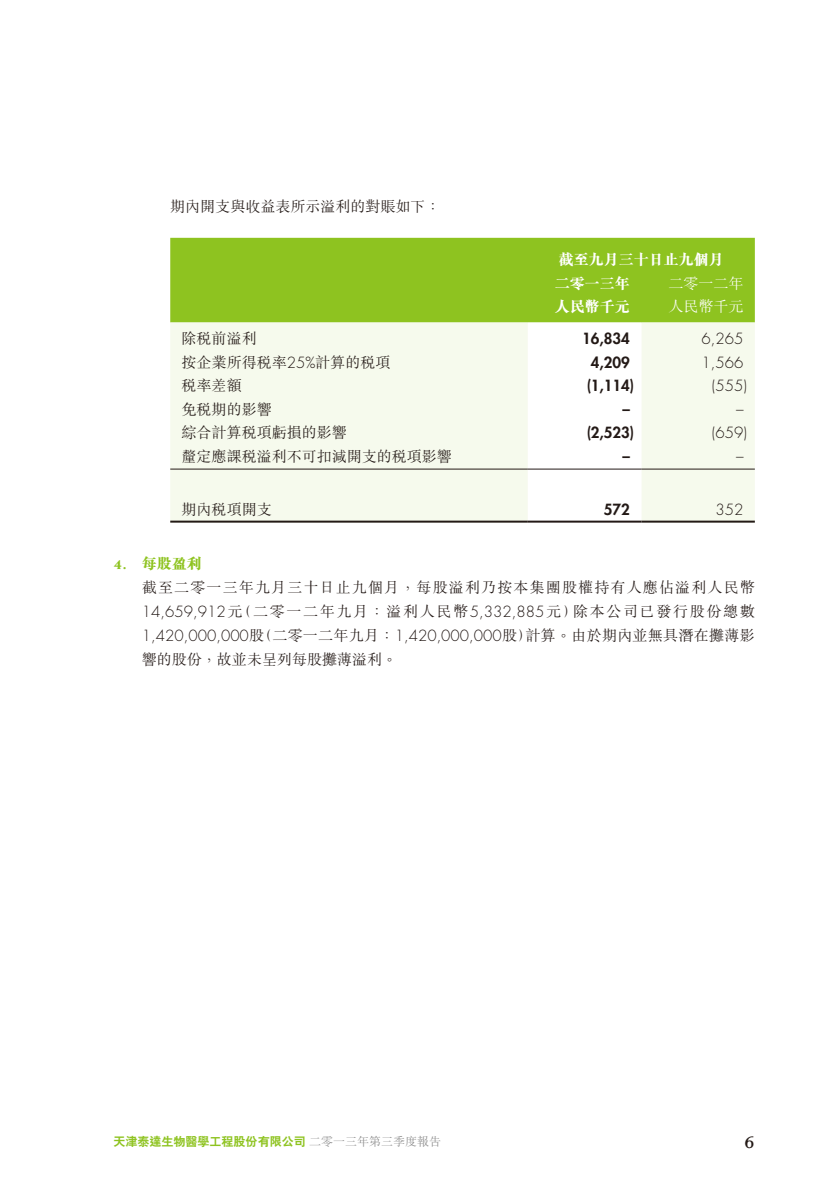
<style>
.page{position:relative;width:840px;height:1191px;background:#fff}
.page>*{position:absolute;margin:0;border:0;box-sizing:border-box;transform-origin:0 0}
.t1{font:700 20px "Weiss Std";color:#231916}
.t2{font:15px/24px "M Sung HK Light E Ten B5 H";color:#231916;text-align:justify}
.t3{font:800 15px "Futura Std";color:#231916}
.t4{font:300 15px "Futura Std";color:#231916}
.t5{font:15px/23.6px "M Sung HK Xbold E Ten B5 H";color:#fff}
.t6{font:15px "M Sung HK Light E Ten B5 H";color:#fff}
.t7{font:15px "M Sung HK Xbold E Ten B5 H";color:#8ec320}
.t8{font:12px "C Hei 2 HK Xbold E Ten B5 H";color:#8ec320}
.s1{font-family:"Futura Std";font-weight:300}
.s2{font-family:"Weiss Std";font-weight:800}
.s3{font-family:"M Sung HK Light E Ten B5 H";color:#898989}
</style>
<div class="page">
<div style="left:170px;top:238px;width:584px;height:84px;background:#8ec320"></div>
<div style="left:170px;top:322px;width:584px;height:198px;background:#f6faed"></div>
<svg style="left:527px;top:322px;width:114px;height:198px"></svg>
<hr style="left:170px;top:468px;width:357px;height:1px;background:#231916">
<hr style="left:527px;top:468px;width:114px;height:1px;background:#231916">
<hr style="left:641px;top:468px;width:113px;height:1px;background:#231916">
<hr style="left:170px;top:520px;width:357px;height:2px;background:#231916">
<hr style="left:527px;top:520px;width:114px;height:2px;background:#231916">
<hr style="left:641px;top:520px;width:113px;height:2px;background:#231916">
<p class="t2" style="left:170px;top:196px;width:271px">期內開支與收益表所示溢利的對賬如下：</p>
<p class="t5" style="left:554px;top:250px;width:170px">截至九月三十日止九個月二零一三年</p>
<p class="t6" style="left:668px;top:277px;width:76px">二零一二年</p>
<p class="t5" style="left:554px;top:297px;width:76px">人民幣千元</p>
<p class="t6" style="left:668px;top:301px;width:76px">人民幣千元</p>
<p class="t2" style="left:181px;top:328px;width:76px">除稅前溢利</p>
<p class="t3" style="left:582px;top:330px;width:49px">16,834</p>
<p class="t4" style="left:701px;top:332px;width:43px">6,265</p>
<p class="t2" style="left:181px;top:352px;width:210px">按企業所得稅率<span class="s1">25%</span>計算的稅項</p>
<p class="t3" style="left:590px;top:354px;width:41px">4,209</p>
<p class="t4" style="left:701px;top:355px;width:43px">1,566</p>
<p class="t2" style="left:181px;top:375px;width:61px">稅率差額</p>
<p class="t3" style="left:586px;top:377px;width:49px">(1,114)</p>
<p class="t4" style="left:711px;top:379px;width:37px">(555)</p>
<p class="t2" style="left:181px;top:399px;width:91px">免稅期的影響</p>
<p class="t3" style="left:622px;top:401px;width:9px">–</p>
<p class="t4" style="left:735px;top:402px;width:9px">–</p>
<p class="t2" style="left:181px;top:422px;width:166px">綜合計算稅項虧損的影響</p>
<p class="t3" style="left:586px;top:424px;width:49px">(2,523)</p>
<p class="t4" style="left:711px;top:426px;width:37px">(659)</p>
<p class="t2" style="left:181px;top:446px;width:271px">釐定應課稅溢利不可扣減開支的稅項影響</p>
<p class="t3" style="left:622px;top:448px;width:9px">–</p>
<p class="t4" style="left:735px;top:449px;width:9px">–</p>
<p class="t2" style="left:181px;top:499px;width:91px">期內稅項開支</p>
<p class="t3" style="left:603px;top:501px;width:28px">572</p>
<p class="t4" style="left:715px;top:502px;width:29px">352</p>
<p class="t7" style="left:113px;top:557px;width:90px"><span class="s2">4.</span> 每股盈利</p>
<p class="t2" style="left:142px;top:577px;width:614px">截至二零一三年九月三十日止九個月，每股溢利乃按本集團股權持有人應佔溢利人民幣<span class="s1">14,659,912</span>元（二零一二年九月：溢利人民幣<span class="s1">5,332,885</span>元）除本公司已發行股份總數<span class="s1">1,420,000,000</span>股（二零一二年九月：<span class="s1">1,420,000,000</span>股）計算。由於期內並無具潛在攤薄影響的股份，故並未呈列每股攤薄溢利。</p>
<p class="t8" style="left:113px;top:1137px;width:329px">天津泰達生物醫學工程股份有限公司 <span class="s3">二零一三年第三季度報告</span></p>
<h1 class="t1" style="left:743px;top:1133px;width:13px">6</h1>
</div>
